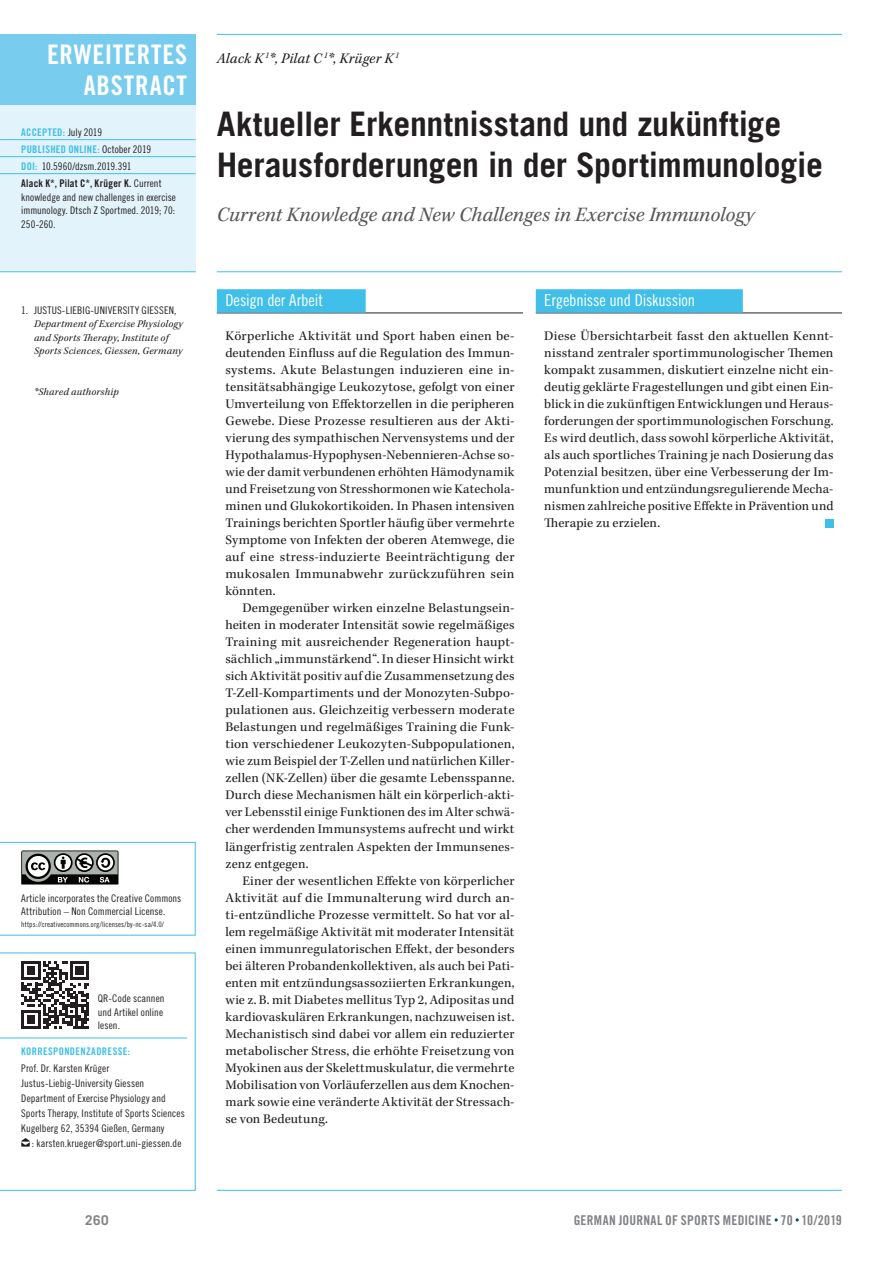
<style>
.page{position:relative;width:893px;height:1263px;background:#fff}
.page>*{position:absolute;margin:0;border:0;box-sizing:border-box;transform-origin:0 0}
.t1{font:700 33.75px/40.5px "Trade Gothic LT Std";letter-spacing:-.01em;color:#231f20}
.t2{font:27px/31.5px "Trade Gothic LT Std Bd Cn 20";letter-spacing:.03em;color:#fff;text-align:right}
.t3{font:italic 21px "Kepler Std";letter-spacing:.005em;color:#57585a}
.t4{font:16.5px "Trade Gothic LT Std Cn 18";letter-spacing:-.01em;color:#fff}
.t5{font:italic 15px "Kepler Std";letter-spacing:.015em;color:#231f20}
.t6{font:13.5px/17px "Kepler Std";letter-spacing:.01em;color:#231f20;text-align:justify}
.t7{font:13.5px "Trade Gothic LT Std Bd Cn 20";letter-spacing:.015em;color:#808285}
.t8{font:700 13.5px "Trade Gothic LT Std";color:#808285}
.t9{font:10.5px/13.5px "Trade Gothic LT Std Cn 18";letter-spacing:.01em;color:#231f20}
.t10{font:italic 10.5px/13.5px "Kepler Std";letter-spacing:.02em;color:#231f20}
.t11{font:10.5px/17px "Trade Gothic LT Std Bd Cn 20";letter-spacing:.03em;color:#3fbfe9}
.t12{font:10.5px "Trade Gothic LT Std Bd Cn 20";letter-spacing:.02em;color:#231f20}
.t13{font:7.5px "Trade Gothic LT Std Cn 18";letter-spacing:.015em;color:#231f20}
.s1{font-family:"Trade Gothic LT Std Cn 18";color:#231f20}
.s2{font-family:"Trade Gothic LT Std Bd Cn 20";color:#3fbfe9}
.s3{font-family:"Trade Gothic LT Std Cn 18"}
</style>
<div class="page">
<hr style="left:217px;top:1190px;width:625px;height:1px;background:#3fbfe9">
<svg style="left:0;top:952px;width:196px;height:239px"></svg>
<hr style="left:217px;top:271px;width:625px;height:1px;background:#3fbfe9">
<hr style="left:217px;top:34px;width:625px;height:1px;background:#3fbfe9">
<div style="left:0;top:34px;width:196px;height:71px;background:#78ccee"></div>
<div style="left:0;top:105px;width:196px;height:167px;background:#e3f3fb"></div>
<hr style="left:0;top:271px;width:196px;height:1px;background:#3fbfe9">
<hr style="left:0;top:139px;width:196px;height:1px;background:#3fbfe9">
<hr style="left:0;top:156px;width:196px;height:1px;background:#3fbfe9">
<hr style="left:0;top:173px;width:196px;height:1px;background:#3fbfe9">
<hr style="left:217px;top:313px;width:306px;height:1px;background:#231f20">
<div style="left:217px;top:289px;width:149px;height:24px;background:#3fbfe9"></div>
<hr style="left:536px;top:313px;width:306px;height:1px;background:#231f20">
<div style="left:536px;top:289px;width:207px;height:24px;background:#3fbfe9"></div>
<div style="left:825px;top:519px;width:8px;height:8px;background:#3fbfe9"></div>
<svg style="left:21px;top:1138px;width:9px;height:8px"></svg>
<svg style="left:21px;top:961px;width:68px;height:68px"></svg>
<svg style="left:0;top:842px;width:196px;height:93px"></svg>
<h2 class="t2" style="left:47px;top:38px;width:141px">ERWEITERTES<br>ABSTRACT</h2>
<p class="t11" style="left:21px;top:124px;width:131px">ACCEPTED: <span class="s1">July 2019<br></span>PUBLISHED ONLINE: <span class="s1">October 2019</span></p>
<p class="t9" style="left:21px;top:159px;width:112px"><span class="s2">DOI:</span> 10.5960/dzsm.2019.391</p>
<p class="t12" style="left:21px;top:177px;width:142px">Alack K*, Pilat C*, Krüger K. <span class="s3">Current</span></p>
<p class="t9" style="left:21px;top:190px;width:156px;text-align:justify">knowledge and new challenges in exercise immunology. Dtsch Z Sportmed. 2019; 70:<br>250-260.</p>
<p class="t9" style="left:21px;top:303px;width:157px">1. JUSTUS-LIEBIG-UNIVERSITY GIESSEN,</p>
<p class="t10" style="left:34px;top:318px;width:151px">Department of Exercise Physiology and Sports Therapy, Institute of<br>Sports Sciences, Giessen, Germany</p>
<p class="t10" style="left:34px;top:385px;width:86px">*Shared authorship</p>
<p class="t9" style="left:21px;top:891px;width:162px">Article incorporates the Creative Commons<br>Attribution – Non Commercial License.</p>
<p class="t13" style="left:21px;top:920px;width:144px">https://creativecommons.org/licenses/by-nc-sa/4.0/</p>
<p class="t9" style="left:98px;top:991px;width:68px">QR-Code scannen und Artikel online lesen.</p>
<p class="t11" style="left:21px;top:1042px;width:111px">KORRESPONDENZADRESSE:</p>
<p class="t9" style="left:21px;top:1060px;width:165px;line-height:15px">Prof. Dr. Karsten Krüger Justus-Liebig-University Giessen Department of Exercise Physiology and Sports Therapy, Institute of Sports Sciences Kugelberg 62, 35394 Gießen, Germany</p>
<p class="t9" style="left:32px;top:1136px;width:151px">: karsten.krueger@sport.uni-giessen.de</p>
<p class="t5" style="left:217px;top:50px;width:184px">Alack K <sup>1</sup>*, Pilat C <sup>1</sup>*, Krüger K <sup>1</sup></p>
<h1 class="t1" style="left:217px;top:103px;width:607px">Aktueller Erkenntnisstand und zukünftige<br>Herausforderungen in der Sportimmunologie</h1>
<h3 class="t3" style="left:217px;top:203px;width:539px">Current Knowledge and New Challenges in Exercise Immunology</h3>
<p class="t4" style="left:225px;top:290px;width:99px">Design der Arbeit</p>
<p class="t6" style="left:225px;top:328px;width:291px">Körperliche Aktivität und Sport haben einen be&shy;deutenden Einfluss auf die Regulation des Immun&shy;systems. Akute Belastungen induzieren eine in&shy;tensitätsabhängige Leukozytose, gefolgt von einer Umverteilung von Effektorzellen in die peripheren Gewebe. Diese Prozesse resultieren aus der Akti&shy;vierung des sympathischen Nervensystems und der Hypothalamus-Hypophysen-Nebennieren-Achse so&shy;wie der damit verbundenen erhöhten Hämodynamik und Freisetzung von Stresshormonen wie Katechola&shy;minen und Glukokortikoiden. In Phasen intensiven Trainings berichten Sportler häufig über vermehrte Symptome von Infekten der oberen Atemwege, die auf eine stress-induzierte Beeinträchtigung der mukosalen Immunabwehr zurückzuführen sein könnten.</p>
<p class="t6" style="left:225px;top:600px;width:291px;text-indent:17px">Demgegenüber wirken einzelne Belastungsein&shy;heiten in moderater Intensität sowie regelmäßiges Training mit ausreichender Regeneration haupt&shy;sächlich „immunstärkend“. In dieser Hinsicht wirkt sich Aktivität positiv auf die Zusammensetzung des T-Zell-Kompartiments und der Monozyten-Subpo&shy;pulationen aus. Gleichzeitig verbessern moderate Belastungen und regelmäßiges Training die Funk&shy;tion verschiedener Leukozyten-Subpopulationen, wie zum Beispiel der T-Zellen und natürlichen Killer&shy;zellen (NK-Zellen) über die gesamte Lebensspanne.<br>Durch diese Mechanismen hält ein körperlich-akti&shy;ver Lebensstil einige Funktionen des im Alter schwä&shy;cher werdenden Immunsystems aufrecht und wirkt längerfristig zentralen Aspekten der Immunsenes&shy;zenz entgegen.</p>
<p class="t6" style="left:225px;top:872px;width:291px;text-indent:17px">Einer der wesentlichen Effekte von körperlicher Aktivität auf die Immunalterung wird durch an&shy;ti-entzündliche Prozesse vermittelt. So hat vor al&shy;lem regelmäßige Aktivität mit moderater Intensität einen immunregulatorischen Effekt, der besonders bei älteren Probandenkollektiven, als auch bei Pati&shy;enten mit entzündungsassoziierten Erkrankungen, wie z. B. mit Diabetes mellitus Typ 2, Adipositas und kardiovaskulären Erkrankungen, nachzuweisen ist.<br>Mechanistisch sind dabei vor allem ein reduzierter metabolischer Stress, die erhöhte Freisetzung von Myokinen aus der Skelettmuskulatur, die vermehrte Mobilisation von Vorläuferzellen aus dem Knochen&shy;mark sowie eine veränderte Aktivität der Stressach&shy;se von Bedeutung.</p>
<p class="t4" style="left:544px;top:290px;width:152px">Ergebnisse und Diskussion</p>
<p class="t6" style="left:544px;top:328px;width:291px">Diese Übersichtarbeit fasst den aktuellen Kennt&shy;nisstand zentraler sportimmunologischer Themen kompakt zusammen, diskutiert einzelne nicht ein&shy;deutig geklärte Fragestellungen und gibt einen Ein&shy;blick in die zukünftigen Entwicklungen und Heraus&shy;forderungen der sportimmunologischen Forschung.<br>Es wird deutlich, dass sowohl körperliche Aktivität, als auch sportliches Training je nach Dosierung das Potenzial besitzen, über eine Verbesserung der Im&shy;munfunktion und entzündungsregulierende Mecha&shy;nismen zahlreiche positive Effekte in Prävention und Therapie zu erzielen.</p>
<p class="t8" style="left:85px;top:1211px;width:25px">260</p>
<p class="t7" style="left:574px;top:1212px;width:270px">GERMAN JOURNAL OF SPORTS MEDICINE 70 10/2019</p>
</div>
